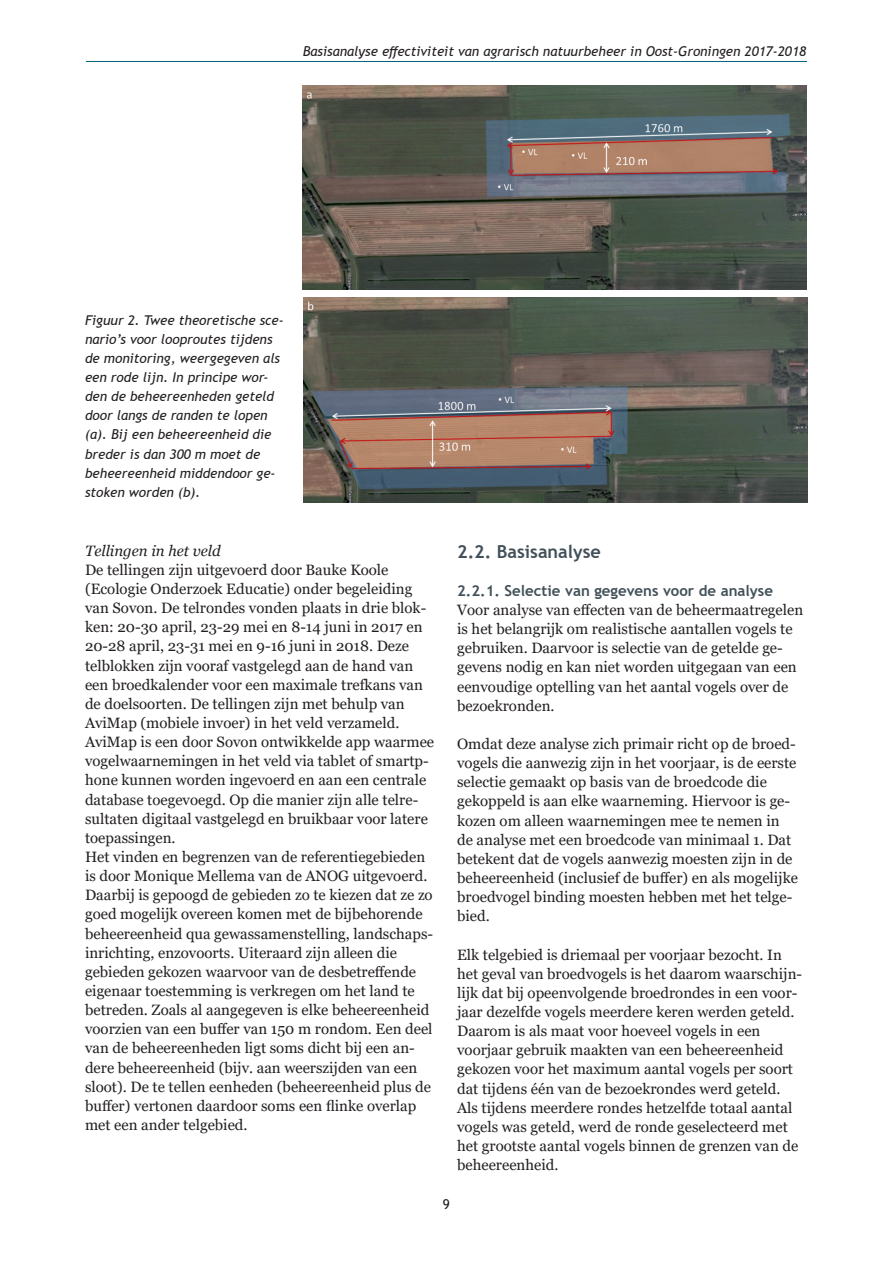
<style>
.page{position:relative;width:893px;height:1263px;background:#fff}
.page>*{position:absolute;margin:0;border:0;box-sizing:border-box;transform-origin:0 0}
.t1{font:700 18px "Trebuchet MS";color:#425159}
.t2{font:15px/19.2px "Georgia";color:#231f20}
.t3{font:700 15px "Trebuchet MS";color:#425159}
.t4{font:italic 15px "Georgia";color:#231f20}
.t5{font:italic 13.5px/19.2px "Trebuchet MS";color:#231f20}
.t6{font:13.5px "Trebuchet MS";color:#231f20}
</style>
<div class="page">
<hr style="left:86px;top:61px;width:721px;height:1px;background:#00657c">
<img style="left:302px;top:85px;width:505px;height:205px">
<img style="left:304px;top:297px;width:504px;height:205px">
<p class="t5" style="left:303px;top:42px;width:505px">Basisanalyse effectiviteit van agrarisch natuurbeheer in Oost-Groningen 2017-2018</p>
<p class="t5" style="left:85px;top:310px;width:200px">Figuur 2. Twee theoretische sce&shy;nario’s voor looproutes tijdens de monitoring, weergegeven als een rode lijn. In principe wor&shy;den de beheereenheden geteld door langs de randen te lopen (a). Bij een beheereenheid die breder is dan 300 m moet de beheereenheid middendoor ge&shy;stoken worden (b).</p>
<p class="t4" style="left:85px;top:541px;width:137px">Tellingen in het veld</p>
<p class="t2" style="left:85px;top:560px;width:351px">De tellingen zijn uitgevoerd door Bauke Koole (Ecologie Onderzoek Educatie) onder begeleiding van Sovon. De telrondes vonden plaats in drie blok&shy;ken: 20-30 april, 23-29 mei en 8-14 juni in 2017 en 20-28 april, 23-31 mei en 9-16 juni in 2018. Deze telblokken zijn vooraf vastgelegd aan de hand van een broedkalender voor een maximale trefkans van de doelsoorten. De tellingen zijn met behulp van AviMap (mobiele invoer) in het veld verzameld.<br>AviMap is een door Sovon ontwikkelde app waarmee vogelwaarnemingen in het veld via tablet of smartp&shy;hone kunnen worden ingevoerd en aan een centrale database toegevoegd. Op die manier zijn alle telre&shy;sultaten digitaal vastgelegd en bruikbaar voor latere toepassingen.<br>Het vinden en begrenzen van de referentiegebieden is door Monique Mellema van de ANOG uitgevoerd.<br>Daarbij is gepoogd de gebieden zo te kiezen dat ze zo goed mogelijk overeen komen met de bijbehorende beheereenheid qua gewassamenstelling, landschaps&shy;inrichting, enzovoorts. Uiteraard zijn alleen die gebieden gekozen waarvoor van de desbetreffende eigenaar toestemming is verkregen om het land te betreden. Zoals al aangegeven is elke beheereenheid voorzien van een buffer van 150 m rondom. Een deel van de beheereenheden ligt soms dicht bij een an&shy;dere beheereenheid (bijv. aan weerszijden van een sloot). De te tellen eenheden (beheereenheid plus de buffer) vertonen daardoor soms een flinke overlap met een ander telgebied.</p>
<p class="t1" style="left:457px;top:540px;width:145px">2.2. Basisanalyse</p>
<p class="t3" style="left:457px;top:581px;width:317px">2.2.1. Selectie van gegevens voor de analyse</p>
<p class="t2" style="left:457px;top:600px;width:348px">Voor analyse van effecten van de beheermaatregelen is het belangrijk om realistische aantallen vogels te gebruiken. Daarvoor is selectie van de getelde ge&shy;gevens nodig en kan niet worden uitgegaan van een eenvoudige optelling van het aantal vogels over de bezoekronden.</p>
<p class="t2" style="left:457px;top:734px;width:342px">Omdat deze analyse zich primair richt op de broed&shy;vogels die aanwezig zijn in het voorjaar, is de eerste selectie gemaakt op basis van de broedcode die gekoppeld is aan elke waarneming. Hiervoor is ge&shy;kozen om alleen waarnemingen mee te nemen in de analyse met een broedcode van minimaal 1. Dat betekent dat de vogels aanwezig moesten zijn in de beheereenheid (inclusief de buffer) en als mogelijke broedvogel binding moesten hebben met het telge&shy;bied.</p>
<p class="t2" style="left:457px;top:945px;width:345px">Elk telgebied is driemaal per voorjaar bezocht. In het geval van broedvogels is het daarom waarschijn&shy;lijk dat bij opeenvolgende broedrondes in een voor&shy;jaar dezelfde vogels meerdere keren werden geteld.<br>Daarom is als maat voor hoeveel vogels in een voorjaar gebruik maakten van een beheereenheid gekozen voor het maximum aantal vogels per soort dat tijdens één van de bezoekrondes werd geteld.<br>Als tijdens meerdere rondes hetzelfde totaal aantal vogels was geteld, werd de ronde geselecteerd met het grootste aantal vogels binnen de grenzen van de beheereenheid.</p>
<p class="t6" style="left:443px;top:1195px;width:9px">9</p>
</div>
